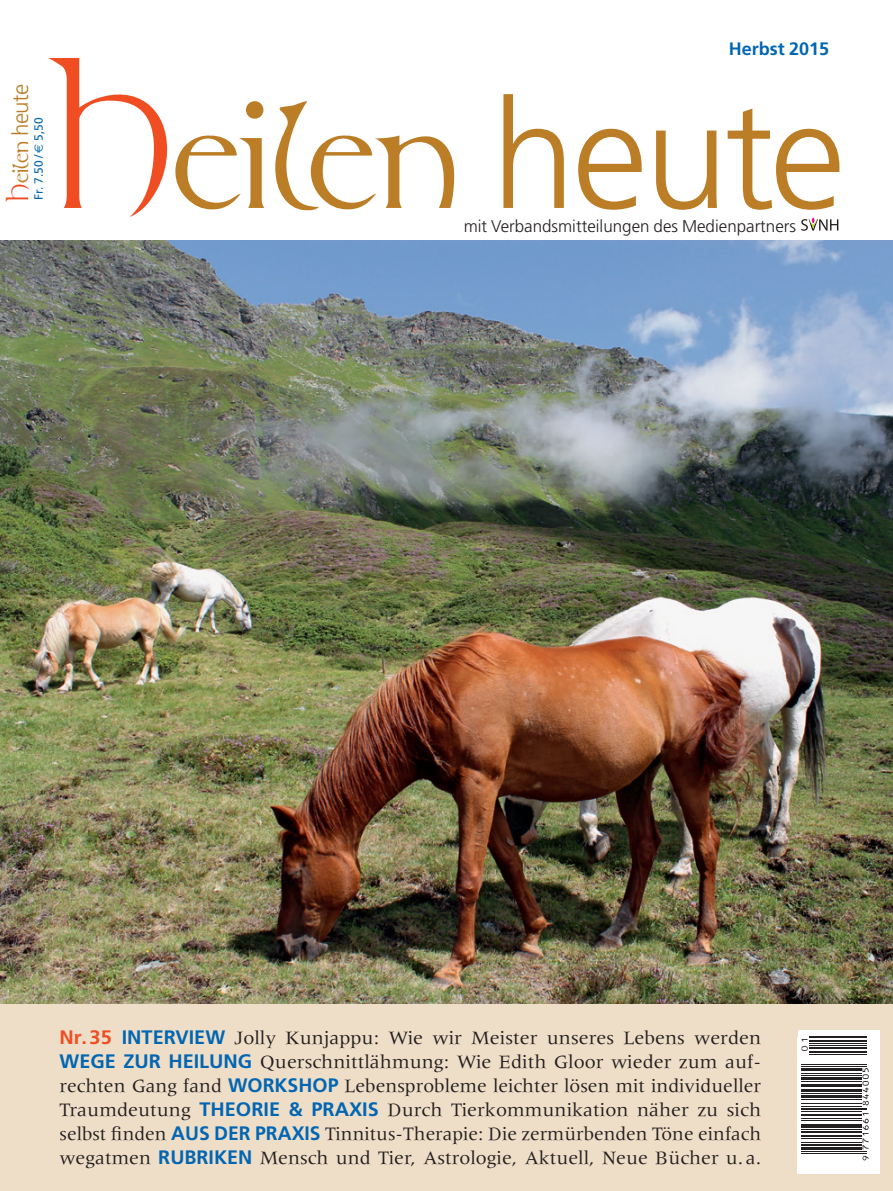
<style>
.page{position:relative;width:893px;height:1191px;background:#fff}
.page>*{position:absolute;margin:0;border:0;box-sizing:border-box;transform-origin:0 0}
.t1{font:173.4px "Rosslaire";letter-spacing:-.005em;color:#bb7e27}
.t2{font:25.65px "Rosslaire";color:#bb7e27}
.t3{font:19.5px/24px "Meridien Com";color:#231f20;text-align:justify}
.t4{font:700 18px "Frutiger";color:#0166b3}
.t5{font:300 16.95px "Frutiger";color:#231f20}
.t6{font:12px "Frutiger";color:#0166b3}
.s1{font-size:156px;color:#f04d22}
.s2{font-family:"Frutiger";font-weight:300;font-size:151.65px}
.s3{font-size:23.1px;color:#f04d22}
.s4{font-family:"Frutiger";font-weight:300;font-size:22.35px}
.s5{font-family:"Euro Sans"}
.s6{font-family:"Frutiger";font-weight:700;color:#f04d22}
.s7{font-family:"Frutiger";font-weight:700;color:#0166b3}
</style>
<div class="page">
<img style="left:0;top:240px;width:892px;height:765px">
<svg style="left:801px;top:217px;width:37px;height:14px"></svg>
<div style="left:0;top:1005px;width:892px;height:186px;background:#efdec7"></div>
<div style="left:797px;top:1037px;width:83px;height:137px;background:#fff"></div>
<div style="left:798px;top:1030px;width:82px;height:134px;background:#fff"></div>
<svg style="left:801px;top:1045px;width:67px;height:116px"></svg>
<hr style="left:801px;top:1153px;width:66px;height:1px;background:#231f20">
<hr style="left:801px;top:1151px;width:66px;height:1px;background:#231f20">
<hr style="left:801px;top:1147px;width:60px;height:3px;background:#231f20">
<hr style="left:801px;top:1144px;width:60px;height:2px;background:#231f20">
<hr style="left:801px;top:1141px;width:60px;height:1px;background:#231f20">
<hr style="left:801px;top:1137px;width:60px;height:1px;background:#231f20">
<hr style="left:801px;top:1135px;width:60px;height:1px;background:#231f20">
<hr style="left:801px;top:1131px;width:60px;height:2px;background:#231f20">
<hr style="left:801px;top:1129px;width:60px;height:1px;background:#231f20">
<hr style="left:801px;top:1124px;width:60px;height:4px;background:#231f20">
<hr style="left:801px;top:1120px;width:60px;height:1px;background:#231f20">
<hr style="left:801px;top:1118px;width:60px;height:1px;background:#231f20">
<hr style="left:801px;top:1114px;width:60px;height:2px;background:#231f20">
<hr style="left:801px;top:1111px;width:60px;height:1px;background:#231f20">
<hr style="left:801px;top:1109px;width:66px;height:1px;background:#231f20">
<hr style="left:801px;top:1107px;width:66px;height:1px;background:#231f20">
<hr style="left:801px;top:1105px;width:60px;height:1px;background:#231f20">
<hr style="left:801px;top:1103px;width:60px;height:1px;background:#231f20">
<hr style="left:801px;top:1099px;width:60px;height:1px;background:#231f20">
<hr style="left:801px;top:1095px;width:60px;height:3px;background:#231f20">
<hr style="left:801px;top:1092px;width:60px;height:1px;background:#231f20">
<hr style="left:801px;top:1088px;width:60px;height:3px;background:#231f20">
<hr style="left:801px;top:1084px;width:60px;height:2px;background:#231f20">
<hr style="left:801px;top:1081px;width:60px;height:1px;background:#231f20">
<hr style="left:801px;top:1077px;width:60px;height:3px;background:#231f20">
<hr style="left:801px;top:1074px;width:60px;height:1px;background:#231f20">
<hr style="left:801px;top:1072px;width:60px;height:1px;background:#231f20">
<hr style="left:801px;top:1068px;width:60px;height:2px;background:#231f20">
<hr style="left:801px;top:1066px;width:66px;height:1px;background:#231f20">
<hr style="left:801px;top:1064px;width:66px;height:1px;background:#231f20">
<hr style="left:809px;top:1054px;width:58px;height:1px;background:#231f20">
<hr style="left:809px;top:1051px;width:58px;height:2px;background:#231f20">
<hr style="left:809px;top:1046px;width:58px;height:2px;background:#231f20">
<hr style="left:809px;top:1044px;width:58px;height:1px;background:#231f20">
<hr style="left:809px;top:1043px;width:58px;height:1px;background:#231f20">
<hr style="left:809px;top:1040px;width:58px;height:2px;background:#231f20">
<hr style="left:809px;top:1036px;width:58px;height:2px;background:#231f20">
<svg style="left:862px;top:1155px;width:7px;height:5px"></svg>
<svg style="left:862px;top:1113px;width:7px;height:36px"></svg>
<svg style="left:862px;top:1068px;width:7px;height:37px"></svg>
<svg style="left:801px;top:1039px;width:7px;height:11px"></svg>
<p class="t4" style="left:729px;top:38px;width:102px">Herbst 2015</p>
<h1 class="t1" style="left:56px;top:41px;width:792px"><span class="s1">H</span>eilen <span class="s2">heute</span></h1>
<h2 class="t2" style="left:4px;top:200px;width:118px;rotate:-90deg"><span class="s3">H</span>eilen <span class="s4">heute</span></h2>
<p class="t6" style="left:31px;top:200px;width:83px;rotate:-90deg">Fr. 7.50 /<span class="s5">€</span> 5,50</p>
<p class="t5" style="left:464px;top:216px;width:334px">mit Verbandsmitteilungen des Medienpartners</p>
<p class="t3" style="left:60px;top:1028px;width:703px"><span class="s6">Nr.35</span> <span class="s7">INTERVIEW</span> Jolly Kunjappu: Wie wir Meister unseres Lebens werden <span class="s7">WEGE ZUR HEILUNG</span> Querschnittlähmung: Wie Edith Gloor wieder zum auf&shy;rechten Gang fand <span class="s7">WORKSHOP</span> Lebensprobleme leichter lösen mit individueller Traumdeutung <span class="s7">THEORIE &amp; PRAXIS</span> Durch Tierkommunikation näher zu sich selbst finden <span class="s7">AUS DER PRAXIS</span> Tinnitus-Therapie: Die zermürbenden Töne einfach wegatmen <span class="s7">RUBRIKEN</span> Mensch und Tier, Astrologie, Aktuell, Neue Bücher u.a.</p>
</div>
